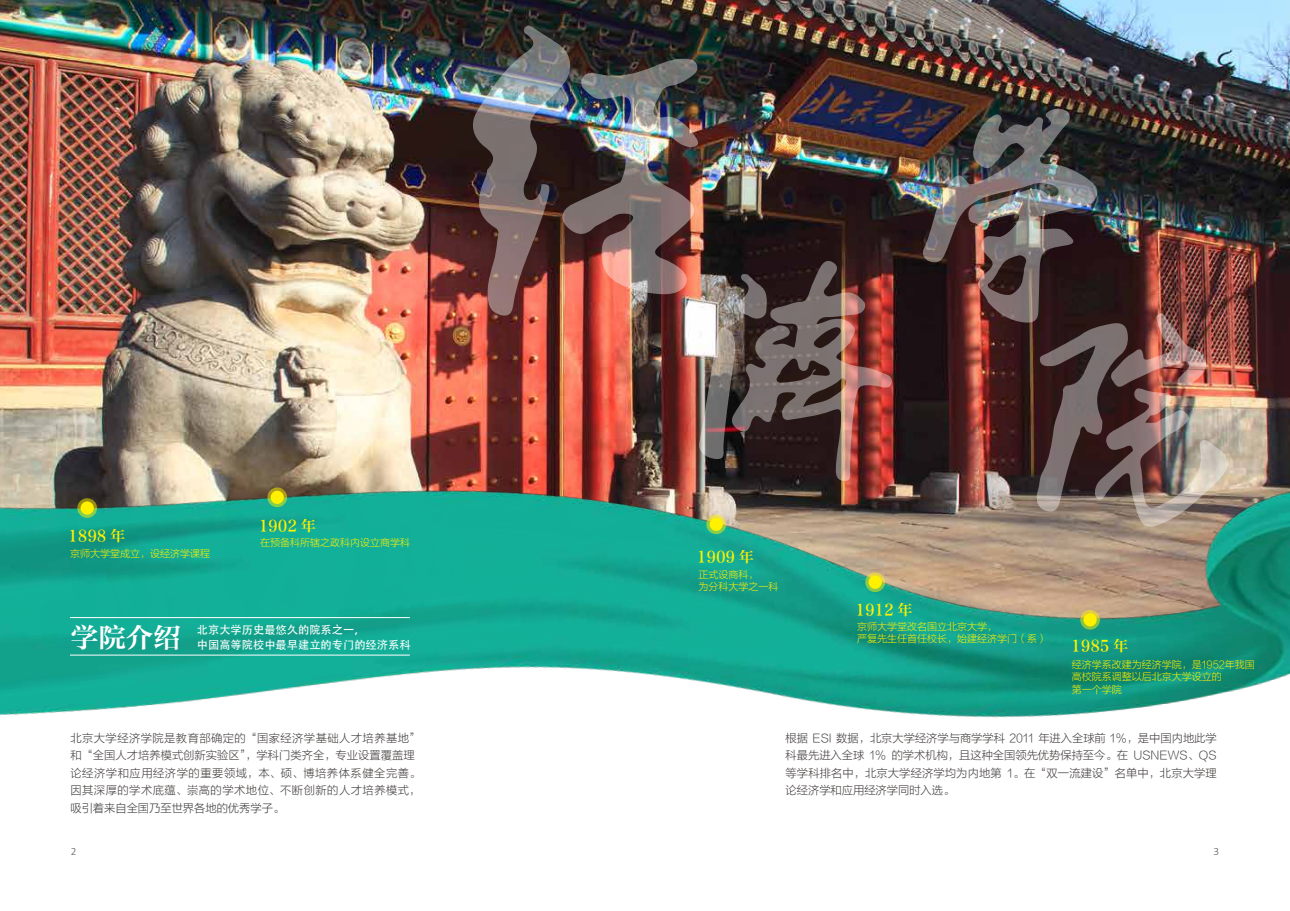
<style>
.page{position:relative;width:1290px;height:911px;background:#fff}
.page>*{position:absolute;margin:0;border:0;box-sizing:border-box;transform-origin:0 0}
.t1{font:27.5px "FZZYSJW1 GB1 0";color:#fff}
.t2{font:15px "FZZYSJW1 GB1 0";color:#fff100}
.t3{font:11.25px/17.5px "FZLTXHJW GB1 0";letter-spacing:.04em;color:#3e3a39}
.t4{font:11.25px/17.5px "FZLTXHJW GB1 0";letter-spacing:.015em;color:#3e3a39;text-align:justify}
.t5{font:11.25px "FZLTXHK G Bpc EUC H";color:#fff}
.t6{font:300 11.25px "Calibri";color:#595757}
.t7{font:10px/12.5px "FZLTXHJW GB1 0";color:#fff100}
</style>
<div class="page">
<img style="left:0;top:0;width:1290px;height:448px">
<img style="left:0;top:448px;width:1290px;height:270px">
<img style="left:923px;top:109px;width:305px;height:418px">
<svg style="left:77px;top:498px;width:20px;height:20px"></svg>
<div style="left:81px;top:501px;width:13px;height:13px;background:#fff100;border-radius:50%"></div>
<svg style="left:267px;top:487px;width:20px;height:20px"></svg>
<div style="left:271px;top:491px;width:13px;height:13px;background:#fff100;border-radius:50%"></div>
<svg style="left:706px;top:514px;width:20px;height:20px"></svg>
<div style="left:709px;top:517px;width:14px;height:14px;background:#fff100;border-radius:50%"></div>
<svg style="left:865px;top:572px;width:20px;height:20px"></svg>
<div style="left:868px;top:575px;width:14px;height:14px;background:#fff100;border-radius:50%"></div>
<svg style="left:1080px;top:610px;width:20px;height:19px"></svg>
<div style="left:1083px;top:613px;width:14px;height:13px;background:#fff100;border-radius:50%"></div>
<img style="left:473px;top:26px;width:419px;height:455px">
<hr style="left:70px;top:617px;width:340px;height:1px;background:#fff">
<hr style="left:70px;top:654px;width:340px;height:1px;background:#fff">
<h2 class="t2" style="left:68px;top:528px;width:58px">1898 年</h2>
<p class="t7" style="left:70px;top:547px;width:141px">京师大学堂成立，设经济学课程</p>
<h2 class="t2" style="left:259px;top:518px;width:58px">1902 年</h2>
<p class="t7" style="left:260px;top:537px;width:151px">在预备科所辖之政科内设立商学科</p>
<h1 class="t1" style="left:71px;top:623px;width:111px">学院介绍</h1>
<p class="t5" style="left:197px;top:623px;width:170px">北京大学历史最悠久的院系之一，</p>
<p class="t5" style="left:197px;top:638px;width:215px">中国高等院校中最早建立的专门的经济系科</p>
<p class="t3" style="left:70px;top:729px;width:351px">北京大学经济学院是教育部确定的“国家经济学基础人才培养基地”和“全国人才培养模式创新实验区”，学科门类齐全，专业设置覆盖理论经济学和应用经济学的重要领域，本、硕、博培养体系健全完善。因其深厚的学术底蕴、崇高的学术地位、不断创新的人才培养模式，吸引着来自全国乃至世界各地的优秀学子。</p>
<h2 class="t2" style="left:697px;top:549px;width:58px">1909 年</h2>
<p class="t7" style="left:698px;top:568px;width:81px">正式设商科，<br>为分科大学之一科</p>
<h2 class="t2" style="left:855px;top:601px;width:58px">1912 年</h2>
<p class="t7" style="left:857px;top:620px;width:191px">京师大学堂改名国立北京大学，<br>严复先生任首任校长，始建经济学门（系）</p>
<h2 class="t2" style="left:1071px;top:637px;width:58px">1985 年</h2>
<p class="t7" style="left:1072px;top:658px;width:185px">经济学系改建为经济学院，是1952年我国高校院系调整以后北京大学设立的<br>第一个学院</p>
<p class="t4" style="left:785px;top:729px;width:433px">根据 ESI 数据，北京大学经济学与商学学科 2011 年进入全球前 1%，是中国内地此学科最先进入全球 1% 的学术机构，且这种全国领先优势保持至今。在 USNEWS、QS等学科排名中，北京大学经济学均为内地第 1。在“双一流建设”名单中，北京大学理论经济学和应用经济学同时入选。</p>
<p class="t6" style="left:71px;top:844px;width:7px">2</p>
<p class="t6" style="left:1213px;top:844px;width:7px">3</p>
</div>
